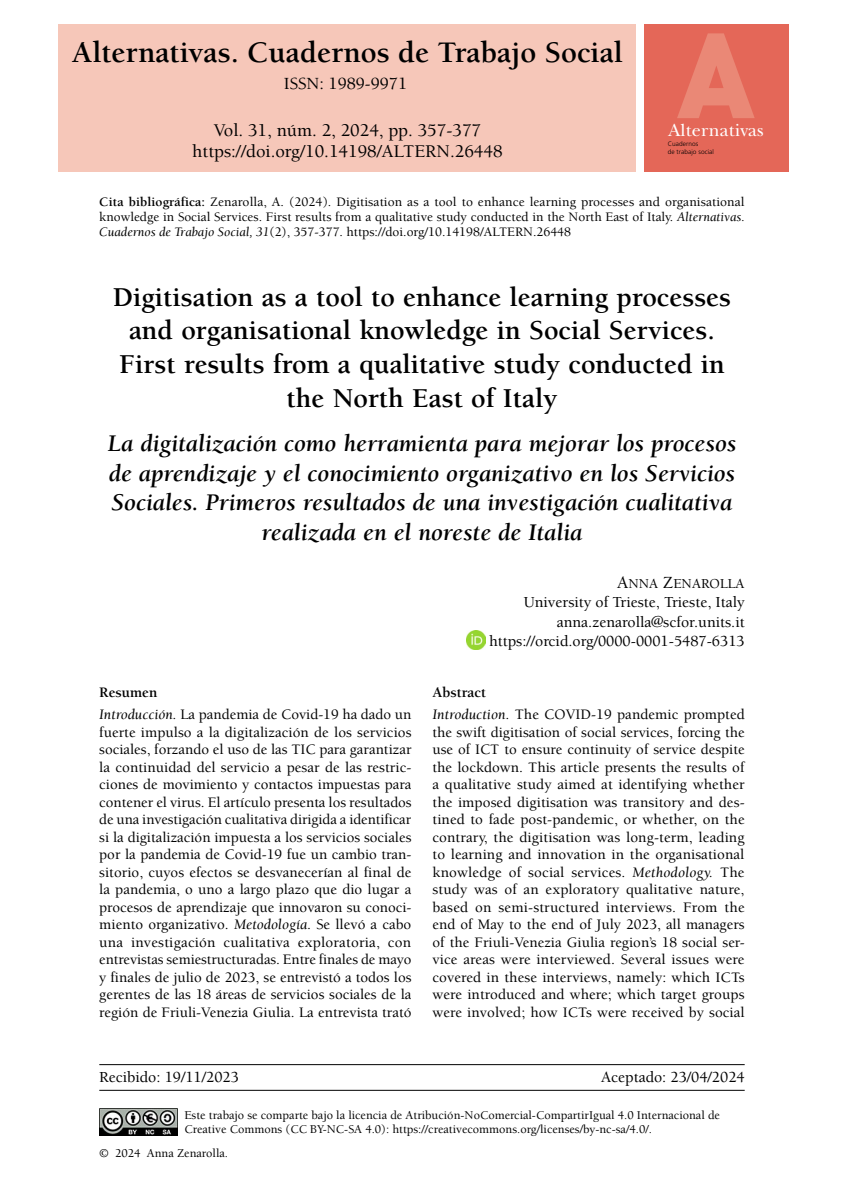
<style>
.page{position:relative;width:844px;height:1191px;background:#fff}
.page>*{position:absolute;margin:0;border:0;box-sizing:border-box;transform-origin:0 0}
.t1{font:700 30.62px "Berkeley MK";color:#000}
.t2{font:700 28px/33.8px "Berkeley MK";color:#000;text-align:center}
.t3{font:italic 700 24.5px/29.6px "Berkeley MK";color:#000;text-align:center}
.t4{font:18.38px/21px "Berkeley MK";color:#000;text-align:center}
.t5{font:18.03px "New Baskerville Std";letter-spacing:.015em;color:#fff}
.t6{font:17.5px "Berkeley MK";color:#000}
.t7{font:15.75px/19.2px "Berkeley MK";color:#000;text-align:right}
.t8{font:14.88px/17.5px "Berkeley MK";color:#000}
.t9{font:14px "Berkeley MK SC800";color:#000}
.t10{font:13.3px/14.9px "Berkeley MK";color:#000;text-align:justify}
.t11{font:12.25px/13.8px "Berkeley MK";color:#000}
.t12{font:300 6.48px/7.9px "Frutiger LT Std";letter-spacing:.01em;color:#000}
.s1{font-weight:700}
.s2{font-style:italic}
.s3{font-size:17.5px}
</style>
<div class="page">
<div style="left:643px;top:25px;width:145px;height:147px;background:#e46758"></div>
<div style="left:58px;top:25px;width:577px;height:147px;background:#f6c7b9"></div>
<svg style="left:677px;top:33px;width:77px;height:85px"></svg>
<img style="left:466px;top:631px;width:19px;height:18px">
<hr style="left:99px;top:1064px;width:645px;height:1px;background:#000">
<hr style="left:99px;top:1089px;width:645px;height:1px;background:#000">
<img style="left:99px;top:1108px;width:78px;height:27px">
<h1 class="t1" style="left:72px;top:36px;width:552px">Alternativas. Cuadernos de Trabajo Social</h1>
<p class="t6" style="left:284px;top:74px;width:125px">ISSN: 1989-9971</p>
<p class="t4" style="left:192px;top:120px;width:312px">Vol. 31, núm. 2, 2024, pp. 357-377 https://doi.org/10.14198/ALTERN.26448</p>
<p class="t10" style="left:99px;top:195px;width:646px"><span class="s1">Cita bibliográfica:</span> Zenarolla, A. (2024). Digitisation as a tool to enhance learning processes and organisational knowledge in Social Services. First results from a qualitative study conducted in the North East of Italy. <span class="s2">Alternativas.<br>Cuadernos de Trabajo Social, 31</span>(2), 357-377. https://doi.org/10.14198/ALTERN.26448</p>
<p class="t5" style="left:668px;top:120px;width:97px">Alternativas</p>
<p class="t12" style="left:667px;top:140px;width:48px">Cuadernos<br>de trabajo social</p>
<h2 class="t2" style="left:113px;top:280px;width:619px">Digitisation as a tool to enhance learning processes and organisational knowledge in Social Services.<br>First results from a qualitative study conducted in the North East of Italy</h2>
<h3 class="t3" style="left:108px;top:429px;width:630px">La digitalización como herramienta para mejorar los procesos de aprendizaje y el conocimiento organizativo en los Servicios Sociales. Primeros resultados de una investigación cualitativa realizada en el noreste de Italia</h3>
<p class="t9" style="left:617px;top:576px;width:129px"><span class="s3">A</span>NNA <span class="s3">Z</span>ENAROLLA</p>
<p class="t7" style="left:489px;top:593px;width:257px">University of Trieste, Trieste, Italy anna.zenarolla@scfor.units.it https://orcid.org/0000-0001-5487-6313</p>
<p class="t8" style="left:99px;top:681px;width:313px;line-height:22.4px"><span class="s1">Resumen<br></span><span class="s2">Introducción.</span> La pandemia de Covid-19 ha dado un</p>
<p class="t8" style="left:99px;top:723px;width:314px;text-align:justify">fuerte impulso a la digitalización de los servicios sociales, forzando el uso de las TIC para garantizar la continuidad del servicio a pesar de las restric&shy;ciones de movimiento y contactos impuestas para contener el virus. El artículo presenta los resultados de una investigación cualitativa dirigida a identificar si la digitalización impuesta a los servicios sociales por la pandemia de Covid-19 fue un cambio tran&shy;sitorio, cuyos efectos se desvanecerían al final de la pandemia, o uno a largo plazo que dio lugar a procesos de aprendizaje que innovaron su conoci&shy;miento organizativo. <span class="s2">Metodología.</span> Se llevó a cabo una investigación cualitativa exploratoria, con entrevistas semiestructuradas. Entre finales de mayo y finales de julio de 2023, se entrevistó a todos los gerentes de las 18 áreas de servicios sociales de la región de Friuli-Venezia Giulia. La entrevista trató</p>
<p class="t8" style="left:432px;top:681px;width:314px;line-height:22.4px"><span class="s1">Abstract<br></span><span class="s2">Introduction.</span> The COVID-19 pandemic prompted</p>
<p class="t8" style="left:432px;top:723px;width:314px;text-align:justify">the swift digitisation of social services, forcing the use of ICT to ensure continuity of service despite the lockdown. This article presents the results of a qualitative study aimed at identifying whether the imposed digitisation was transitory and des&shy;tined to fade post-pandemic, or whether, on the contrary, the digitisation was long-term, leading to learning and innovation in the organisational knowledge of social services. <span class="s2">Methodology.</span> The study was of an exploratory qualitative nature, based on semi-structured interviews. From the end of May to the end of July 2023, all managers of the Friuli-Venezia Giulia region’s 18 social ser&shy;vice areas were interviewed. Several issues were covered in these interviews, namely: which ICTs were introduced and where; which target groups were involved; how ICTs were received by social</p>
<p class="t7" style="left:99px;top:1068px;width:141px">Recibido: 19/11/2023</p>
<p class="t7" style="left:601px;top:1068px;width:145px">Aceptado: 23/04/2024</p>
<p class="t11" style="left:184px;top:1108px;width:537px">Este trabajo se comparte bajo la licencia de Atribución-NoComercial-CompartirIgual 4.0 Internacional de<br>Creative Commons (CC BY-NC-SA 4.0): https://creativecommons.org/licenses/by-nc-sa/4.0/.</p>
<p class="t11" style="left:99px;top:1146px;width:130px">© 2024 Anna Zenarolla.</p>
</div>
